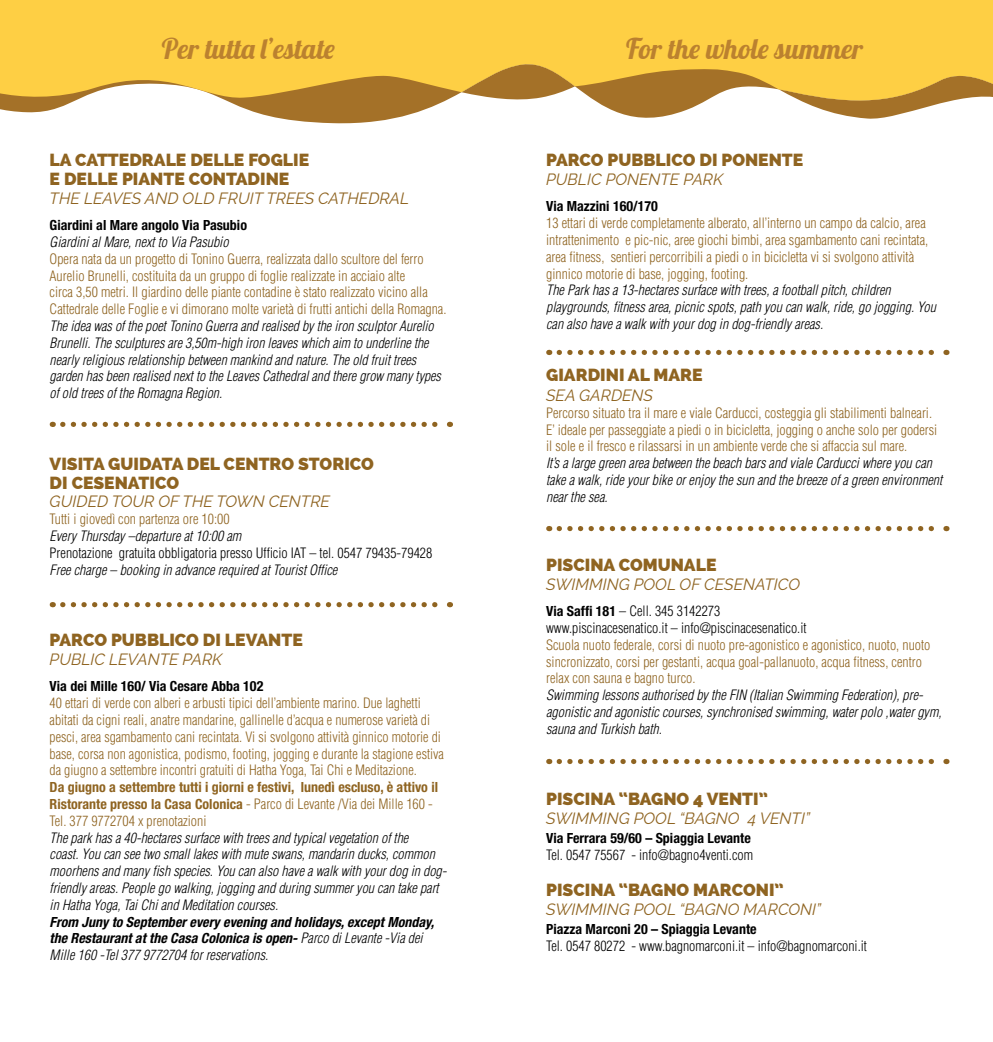
<style>
.page{position:relative;width:993px;height:1042px;background:#fff}
.page>*{position:absolute;margin:0;border:0;box-sizing:border-box;transform-origin:0 0}
.t1{font:28px "Lobster";color:#bb812f}
.t2{font:800 17.5px/18.9px "Raleway";color:#8f6421}
.t3{font:italic 16.28px "Raleway";color:#8f6421}
.t4{font:300 condensed 14px/16.8px "Helvetica LT Std";color:#8f6421}
.t5{font:italic 300 condensed 14px/16.8px "Helvetica LT Std";color:#000}
.t6{font:300 condensed 14px/16.8px "Helvetica LT Std";color:#000}
.t7{font:700 condensed 14px "Helvetica Neue LT Std";color:#000}
.t8{font:italic 700 condensed 14px/16.8px "Helvetica Neue LT Std";color:#000}
.t9{font:700 condensed 14px "Helvetica Neue LT Std";color:#8f6421}
.s1{font-family:"Helvetica Neue LT Std";font-weight:700}
.s2{font-family:"Helvetica LT Std";font-weight:300}
</style>
<div class="page">
<svg style="left:22px;top:112px;width:659px;height:12px"></svg>
<svg style="left:831px;top:112px;width:77px;height:7px"></svg>
<svg style="left:0;top:0;width:992px;height:112px;background:#efc44f"></svg>
<svg style="left:559px;top:350px;width:387px;height:5px"></svg>
<svg style="left:559px;top:526px;width:387px;height:5px"></svg>
<svg style="left:559px;top:759px;width:387px;height:5px"></svg>
<svg style="left:63px;top:602px;width:387px;height:5px"></svg>
<svg style="left:63px;top:422px;width:387px;height:5px"></svg>
<h1 class="t1" style="left:162px;top:31px;width:175px">Per tutta l’estate</h1>
<h1 class="t1" style="left:626px;top:31px;width:238px">For the whole summer</h1>
<p class="t2" style="left:50px;top:151px;width:261px">LA CATTEDRALE DELLE FOGLIE<br>E DELLE PIANTE CONTADINE</p>
<p class="t3" style="left:50px;top:189px;width:361px">THE LEAVES AND OLD FRUIT TREES CATHEDRAL</p>
<p class="t7" style="left:50px;top:217px;width:199px">Giardini al Mare angolo Via Pasubio</p>
<p class="t5" style="left:50px;top:234px;width:180px">Giardini al Mare, next to Via Pasubio</p>
<p class="t4" style="left:50px;top:250px;width:398px">Opera nata da un progetto di Tonino Guerra, realizzata dallo scultore del ferro Aurelio Brunelli, costituita da un gruppo di foglie realizzate in acciaio alte<br>circa 3,50 metri. Il giardino delle piante contadine è stato realizzato vicino alla Cattedrale delle Foglie e vi dimorano molte varietà di frutti antichi della Romagna.</p>
<p class="t5" style="left:50px;top:318px;width:393px">The idea was of the poet Tonino Guerra and realised by the iron sculptor Aurelio Brunelli. The sculptures are 3,50m-high iron leaves which aim to underline the nearly religious relationship between mankind and nature. The old fruit trees garden has been realised next to the Leaves Cathedral and there grow many types of old trees of the Romagna Region.</p>
<p class="t2" style="left:50px;top:454px;width:326px">VISITA GUIDATA DEL CENTRO STORICO<br>DI CESENATICO</p>
<p class="t3" style="left:50px;top:492px;width:282px">GUIDED TOUR OF THE TOWN CENTRE</p>
<p class="t4" style="left:50px;top:511px;width:181px">Tutti i giovedì con partenza ore 10:00</p>
<p class="t5" style="left:50px;top:528px;width:193px">Every Thursday –departure at 10:00 am</p>
<p class="t6" style="left:50px;top:544px;width:384px">Prenotazione gratuita obbligatoria presso Ufficio IAT – tel. 0547 79435-79428</p>
<p class="t5" style="left:50px;top:561px;width:289px">Free charge – booking in advance required at Tourist Office</p>
<p class="t2" style="left:50px;top:630px;width:255px">PARCO PUBBLICO DI LEVANTE</p>
<p class="t3" style="left:50px;top:650px;width:174px">PUBLIC LEVANTE PARK</p>
<p class="t7" style="left:50px;top:678px;width:215px">Via dei Mille 160/ Via Cesare Abba 102</p>
<p class="t4" style="left:50px;top:694px;width:396px">40 ettari di verde con alberi e arbusti tipici dell’ambiente marino. Due laghetti abitati da cigni reali, anatre mandarine, gallinelle d’acqua e numerose varietà di pesci, area sgambamento cani recintata. Vi si svolgono attività ginnico motorie di base, corsa non agonistica, podismo, footing, jogging e durante la stagione estiva da giugno a settembre incontri gratuiti di Hatha Yoga, Tai Chi e Meditazione.</p>
<p class="t9" style="left:50px;top:778px;width:390px">Da giugno a settembre tutti i giorni e festivi, lunedì escluso, è attivo il</p>
<p class="t4" style="left:50px;top:795px;width:384px"><span class="s1">Ristorante presso la Casa Colonica</span> - Parco di Levante /Via dei Mille 160 -<br>Tel. 377 9772704 x prenotazioni</p>
<p class="t5" style="left:50px;top:829px;width:398px">The park has a 40-hectares surface with trees and typical vegetation of the<br>coast. You can see two small lakes with mute swans, mandarin ducks, common moorhens and many fish species. You can also have a walk with your dog in dog&shy;friendly areas. People go walking, jogging and during summer you can take part in Hatha Yoga, Tai Chi and Meditation courses.</p>
<p class="t8" style="left:50px;top:913px;width:386px">From Juny to September every evening and holidays, except Monday, the Restaurant at the Casa Colonica is open- <span class="s2">Parco di Levante -Via dei</span></p>
<p class="t5" style="left:50px;top:947px;width:220px">Mille 160 -Tel 377 9772704 for reservations.</p>
<p class="t2" style="left:546px;top:151px;width:258px">PARCO PUBBLICO DI PONENTE</p>
<p class="t3" style="left:546px;top:170px;width:178px">PUBLIC PONENTE PARK</p>
<p class="t7" style="left:546px;top:198px;width:113px">Via Mazzini 160/170</p>
<p class="t4" style="left:546px;top:214px;width:383px">13 ettari di verde completamente alberato, all’interno un campo da calcio, area intrattenimento e pic-nic, aree giochi bimbi, area sgambamento cani recintata, area fitness, sentieri percorribili a piedi o in bicicletta vi si svolgono attività ginnico motorie di base, jogging, footing.</p>
<p class="t5" style="left:546px;top:282px;width:391px">The Park has a 13-hectares surface with trees, a football pitch, children playgrounds, fitness area, picnic spots, path you can walk, ride, go jogging. You can also have a walk with your dog in dog-friendly areas.</p>
<p class="t2" style="left:546px;top:366px;width:158px">GIARDINI AL MARE</p>
<p class="t3" style="left:546px;top:386px;width:108px">SEA GARDENS</p>
<p class="t4" style="left:546px;top:404px;width:392px">Percorso situato tra il mare e viale Carducci, costeggia gli stabilimenti balneari.<br>E’ ideale per passeggiate a piedi o in bicicletta, jogging o anche solo per godersi il sole e il fresco e rilassarsi in un ambiente verde che si affaccia sul mare.</p>
<p class="t5" style="left:546px;top:455px;width:397px">It’s a large green area between the beach bars and viale Carducci where you can take a walk, ride your bike or enjoy the sun and the breeze of a green environment near the sea.</p>
<p class="t2" style="left:546px;top:555px;width:172px">PISCINA COMUNALE</p>
<p class="t3" style="left:546px;top:575px;width:255px">SWIMMING POOL OF CESENATICO</p>
<p class="t6" style="left:546px;top:602px;width:262px"><span class="s1">Via Saffi 181</span> – Cell. 345 3142273 www.piscinacesenatico.it – info@piscinacesenatico.it</p>
<p class="t4" style="left:546px;top:636px;width:385px">Scuola nuoto federale, corsi di nuoto pre-agonistico e agonistico, nuoto, nuoto sincronizzato, corsi per gestanti, acqua goal-pallanuoto, acqua fitness, centro relax con sauna e bagno turco.</p>
<p class="t5" style="left:546px;top:687px;width:396px">Swimming lessons authorised by the FIN (Italian Swimming Federation), pre&shy;agonistic and agonistic courses, synchronised swimming, water polo ,water gym, sauna and Turkish bath.</p>
<p class="t2" style="left:546px;top:789px;width:223px">PISCINA “BAGNO 4 VENTI”</p>
<p class="t3" style="left:546px;top:809px;width:265px">SWIMMING POOL “BAGNO 4 VENTI”</p>
<p class="t7" style="left:546px;top:830px;width:206px">Via Ferrara 59/60 – Spiaggia Levante</p>
<p class="t6" style="left:546px;top:846px;width:208px">Tel. 0547 75567 - info@bagno4venti.com</p>
<p class="t2" style="left:546px;top:880px;width:239px">PISCINA “BAGNO MARCONI”</p>
<p class="t3" style="left:546px;top:899px;width:276px">SWIMMING POOL “BAGNO MARCONI”</p>
<p class="t7" style="left:546px;top:920px;width:212px">Piazza Marconi 20 – Spiaggia Levante</p>
<p class="t6" style="left:546px;top:937px;width:322px">Tel. 0547 80272 - www.bagnomarconi.it – info@bagnomarconi.it</p>
</div>
